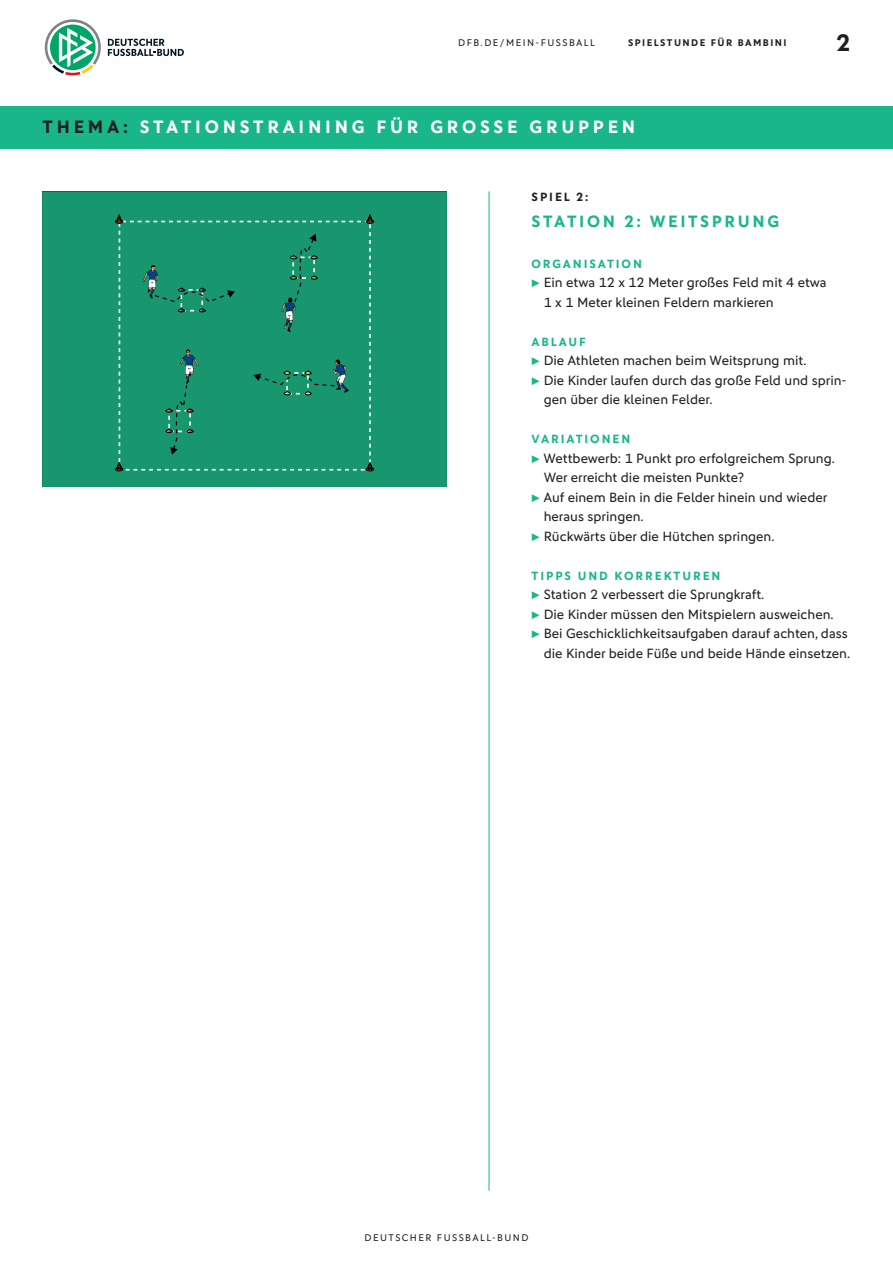
<style>
.page{position:relative;width:893px;height:1263px;background:#fff}
.page>*{position:absolute;margin:0;border:0;box-sizing:border-box;transform-origin:0 0}
.t1{font:700 24px "DFB Sans";color:#231f20}
.t2{font:700 18px "DFB Sans";letter-spacing:.21em;color:#fff}
.t3{font:700 16.5px "DFB Sans";letter-spacing:.16em;color:#19b68a}
.t4{font:13.5px/19.5px "DFB Sans";color:#231f20}
.t5{font:700 12px "DFB Sans";letter-spacing:.16em;color:#19b68a}
.t6{font:700 12px "DFB Sans";letter-spacing:.16em;color:#231f20}
.t7{font:9.75px "DFB Sans";letter-spacing:.15em;color:#231f20}
.t8{font:700 9.75px "DFB Sans";letter-spacing:.15em;color:#231f20}
.s1{color:#231f20}
.s2{font-family:"Mathematical Pi Six";font-size:10.5px;color:#19b68a}
</style>
<div class="page">
<div style="left:0;top:106px;width:893px;height:43px;background:#19b68a"></div>
<div style="left:43px;top:191px;width:403px;height:296px;background:#18976e"></div>
<div style="left:119px;top:221px;width:252px;height:249px;border:2px dashed #fff"></div>
<svg style="left:115px;top:215px;width:8px;height:8px"></svg>
<svg style="left:115px;top:463px;width:8px;height:8px"></svg>
<svg style="left:366px;top:215px;width:8px;height:8px"></svg>
<svg style="left:366px;top:463px;width:8px;height:8px"></svg>
<svg style="left:143px;top:265px;width:92px;height:47px;background:#1d906c"></svg>
<svg style="left:282px;top:232px;width:35px;height:100px;background:#1e8f6b"></svg>
<svg style="left:253px;top:359px;width:96px;height:36px;background:#1e8e6b"></svg>
<svg style="left:166px;top:349px;width:32px;height:106px;background:#208e6c"></svg>
<hr style="left:489px;top:191px;width:1px;height:1000px;background:#19b68a">
<svg style="left:108px;top:39px;width:76px;height:17px"></svg>
<svg style="left:45px;top:19px;width:56px;height:56px"></svg>
<p class="t7" style="left:458px;top:39px;width:138px">DFB.DE/MEIN-FUSSBALL</p>
<p class="t8" style="left:628px;top:37px;width:160px">SPIELSTUNDE FÜR BAMBINI</p>
<p class="t1" style="left:836px;top:28px;width:16px">2</p>
<p class="t2" style="left:43px;top:116px;width:594px"><span class="s1">THEMA:</span> STATIONSTRAINING FÜR GROSSE GRUPPEN</p>
<p class="t6" style="left:532px;top:190px;width:58px">SPIEL 2:</p>
<p class="t3" style="left:532px;top:211px;width:249px">STATION 2: WEITSPRUNG</p>
<p class="t5" style="left:532px;top:257px;width:112px">ORGANISATION</p>
<p class="t4" style="left:544px;top:274px;width:284px;text-indent:-12px"><span class="s2">-</span> Ein etwa 12 x 12 Meter großes Feld mit 4 etwa<br>1 x 1 Meter kleinen Feldern markieren</p>
<p class="t5" style="left:532px;top:335px;width:56px">ABLAUF</p>
<p class="t4" style="left:531px;top:352px;width:276px"><span class="s2">-</span> Die Athleten machen beim Weitsprung mit.</p>
<p class="t4" style="left:544px;top:372px;width:304px;text-indent:-12px"><span class="s2">-</span> Die Kinder laufen durch das große Feld und sprin&shy;gen über die kleinen Felder.</p>
<p class="t5" style="left:532px;top:432px;width:100px">VARIATIONEN</p>
<p class="t4" style="left:544px;top:450px;width:293px;text-indent:-12px"><span class="s2">-</span> Wettbewerb: 1 Punkt pro erfolgreichem Sprung.<br>Wer erreicht die meisten Punkte?</p>
<p class="t4" style="left:544px;top:489px;width:285px;text-indent:-12px"><span class="s2">-</span> Auf einem Bein in die Felder hinein und wieder heraus springen.</p>
<p class="t4" style="left:531px;top:528px;width:244px"><span class="s2">-</span> Rückwärts über die Hütchen springen.</p>
<p class="t5" style="left:532px;top:569px;width:190px">TIPPS UND KORREKTUREN</p>
<p class="t4" style="left:531px;top:586px;width:234px"><span class="s2">-</span> Station 2 verbessert die Sprungkraft.</p>
<p class="t4" style="left:531px;top:606px;width:304px"><span class="s2">-</span> Die Kinder müssen den Mitspielern ausweichen.</p>
<p class="t4" style="left:531px;top:625px;width:320px;text-align:right"><span class="s2">-</span> Bei Geschicklichkeitsaufgaben darauf achten, dass die Kinder beide Füße und beide Hände einsetzen.</p>
<p class="t7" style="left:365px;top:1234px;width:165px">DEUTSCHER FUSSBALL-BUND</p>
</div>
